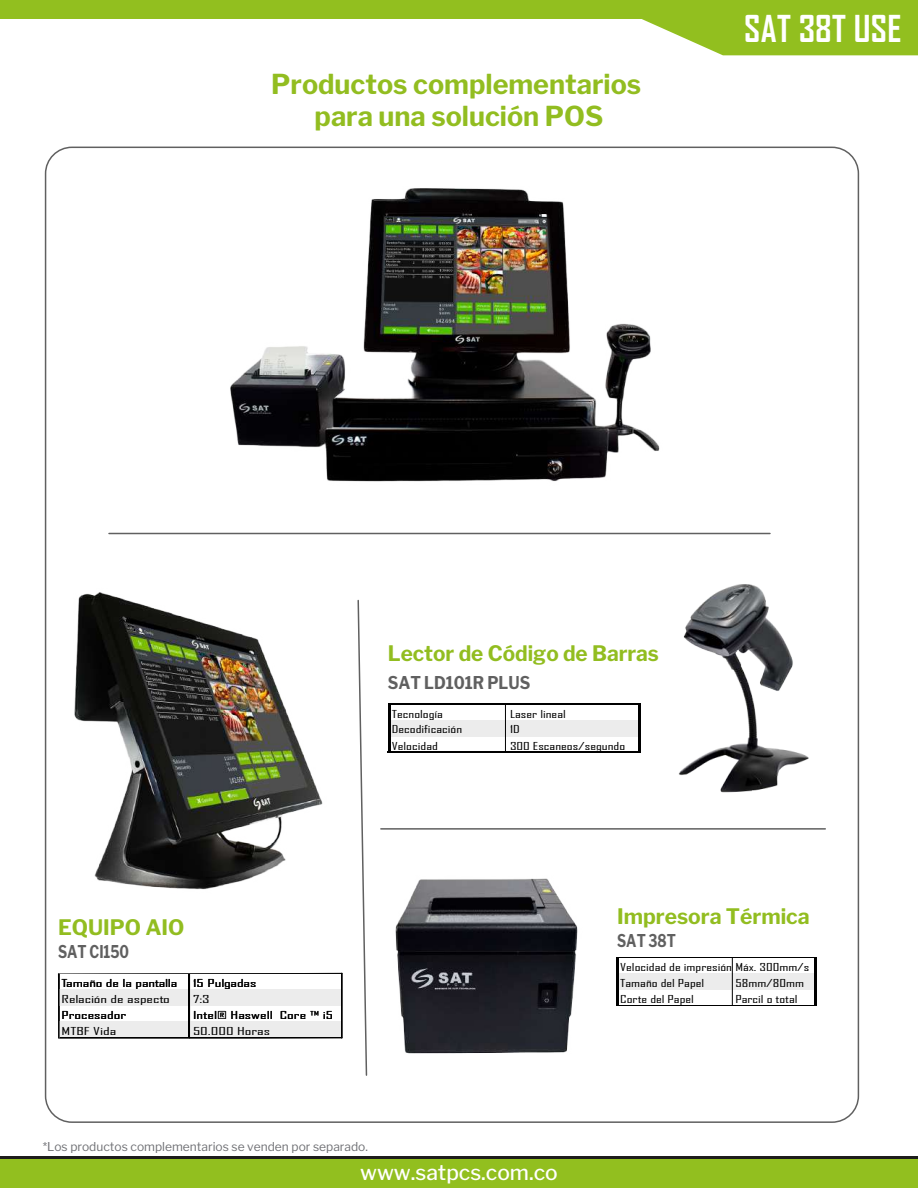
<style>
.page{position:relative;width:918px;height:1188px;background:#fff}
.page>*{position:absolute;margin:0;border:0;box-sizing:border-box;transform-origin:0 0}
.t1{font:700 35.4px "Agency FB";letter-spacing:.01em;color:#fff}
.t2{font:700 27.3px/32.4px "Libre Franklin";color:#92bd20;text-align:center}
.t3{font:700 21.15px "Libre Franklin";color:#92bd20}
.t4{font:500 21px "Libre Franklin";color:#fff}
.t5{font:700 17.55px "Libre Franklin";color:#606060;scale:.77 1}
.t6{font:700 17.55px "Libre Franklin";color:#606060;scale:.89 1}
.t7{font:12.15px "Libre Franklin";color:#6f7074}
.t8{font:10.5px/15.5px "Agency FB";color:#000;scale:1.46 1}
.t9{font:10.5px "Agency FB";color:#000;scale:1.67 1}
</style>
<div class="page">
<div style="left:0;top:0;width:892px;height:18px;background:#92bf1f"></div>
<svg style="left:599px;top:0;width:319px;height:55px"></svg>
<div style="left:0;top:1156px;width:918px;height:32px;background:linear-gradient(to right,#1d1d1b,#1d1d1b)"></div>
<div style="left:0;top:1160px;width:918px;height:28px;background:#92bf1f"></div>
<div style="left:59px;top:989px;width:283px;height:17px;background:#ececec"></div>
<div style="left:59px;top:1022px;width:283px;height:16px;background:#ececec"></div>
<hr style="left:58px;top:974px;width:2px;height:64px;background:#000">
<hr style="left:188px;top:975px;width:2px;height:63px;background:#000">
<hr style="left:341px;top:973px;width:1px;height:65px;background:#000">
<svg style="left:60px;top:973px;width:281px;height:1px"></svg>
<svg style="left:60px;top:1037px;width:281px;height:1px"></svg>
<svg style="left:357px;top:599px;width:6px;height:225px"></svg>
<hr style="left:109px;top:533px;width:661px;height:1px;background:#606060">
<hr style="left:381px;top:828px;width:444px;height:2px;background:#606060">
<div style="left:618px;top:973px;width:199px;height:17px;background:#ececec"></div>
<hr style="left:732px;top:958px;width:1px;height:48px;background:#000">
<hr style="left:815px;top:958px;width:2px;height:48px;background:#000">
<hr style="left:618px;top:957px;width:199px;height:1px;background:#000">
<hr style="left:616px;top:1005px;width:199px;height:1px;background:#000">
<img style="left:678px;top:584px;width:131px;height:209px">
<img style="left:361px;top:824px;width:257px;height:252px">
<img style="left:230px;top:188px;width:430px;height:294px">
<img style="left:74px;top:592px;width:249px;height:298px">
<div style="left:390px;top:720px;width:248px;height:17px;background:#ececec"></div>
<hr style="left:388px;top:704px;width:2px;height:48px;background:#000">
<hr style="left:505px;top:704px;width:1px;height:48px;background:#000">
<hr style="left:638px;top:705px;width:3px;height:47px;background:#000">
<hr style="left:390px;top:704px;width:251px;height:1px;background:#000">
<hr style="left:388px;top:752px;width:250px;height:1px;background:#000">
<h2 class="t2" style="left:271px;top:68px;width:372px">Productos complementarios para una solución POS</h2>
<h1 class="t1" style="left:744px;top:7px;width:159px">SAT 38T USE</h1>
<h3 class="t3" style="left:388px;top:641px;width:273px">Lector de Código de Barras</h3>
<h3 class="t6" style="left:388px;top:672px;width:162px">SAT LD101R PLUS</h3>
<p class="t8" style="left:392px;top:706px;width:37px">Tecnología</p>
<p class="t8" style="left:510px;top:706px;width:40px">Laser lineal</p>
<p class="t8" style="left:392px;top:722px;width:50px">Decodificación</p>
<p class="t8" style="left:510px;top:722px;width:8px">1D</p>
<p class="t8" style="left:392px;top:738px;width:33px">Velocidad</p>
<p class="t8" style="left:510px;top:738px;width:80px">300 Escaneos/segundo</p>
<h3 class="t3" style="left:58px;top:914px;width:128px">EQUIPO AIO</h3>
<h3 class="t5" style="left:58px;top:941px;width:94px">SAT CI150</h3>
<p class="t9" style="left:62px;top:977px;width:71px">Tamaño de la pantalla</p>
<p class="t9" style="left:193px;top:977px;width:39px">15 Pulgadas</p>
<p class="t9" style="left:62px;top:992px;width:66px">Relación de aspecto</p>
<p class="t9" style="left:193px;top:992px;width:11px">7:3</p>
<p class="t9" style="left:62px;top:1008px;width:40px">Procesador</p>
<p class="t9" style="left:193px;top:1008px;width:85px">Intel® Haswell Core ™ i5</p>
<p class="t9" style="left:62px;top:1025px;width:34px">MTBF Vida</p>
<p class="t9" style="left:193px;top:1025px;width:48px">50.000 Horas</p>
<p class="t7" style="left:43px;top:1139px;width:327px">*Los productos complementarios se venden por separado.</p>
<h3 class="t4" style="left:360px;top:1160px;width:199px">www.satpcs.com.co</h3>
<h3 class="t3" style="left:617px;top:904px;width:194px">Impresora Térmica</h3>
<h3 class="t5" style="left:617px;top:930px;width:78px">SAT 38T</h3>
<p class="t8" style="left:620px;top:960px;width:131px">Velocidad de impresión Máx. 300mm/s<br>Tamaño del Papel</p>
<p class="t8" style="left:735px;top:975px;width:49px">58mm/80mm</p>
<p class="t8" style="left:620px;top:991px;width:52px">Corte del Papel</p>
<p class="t8" style="left:735px;top:991px;width:44px">Parcil o total</p>
</div>
